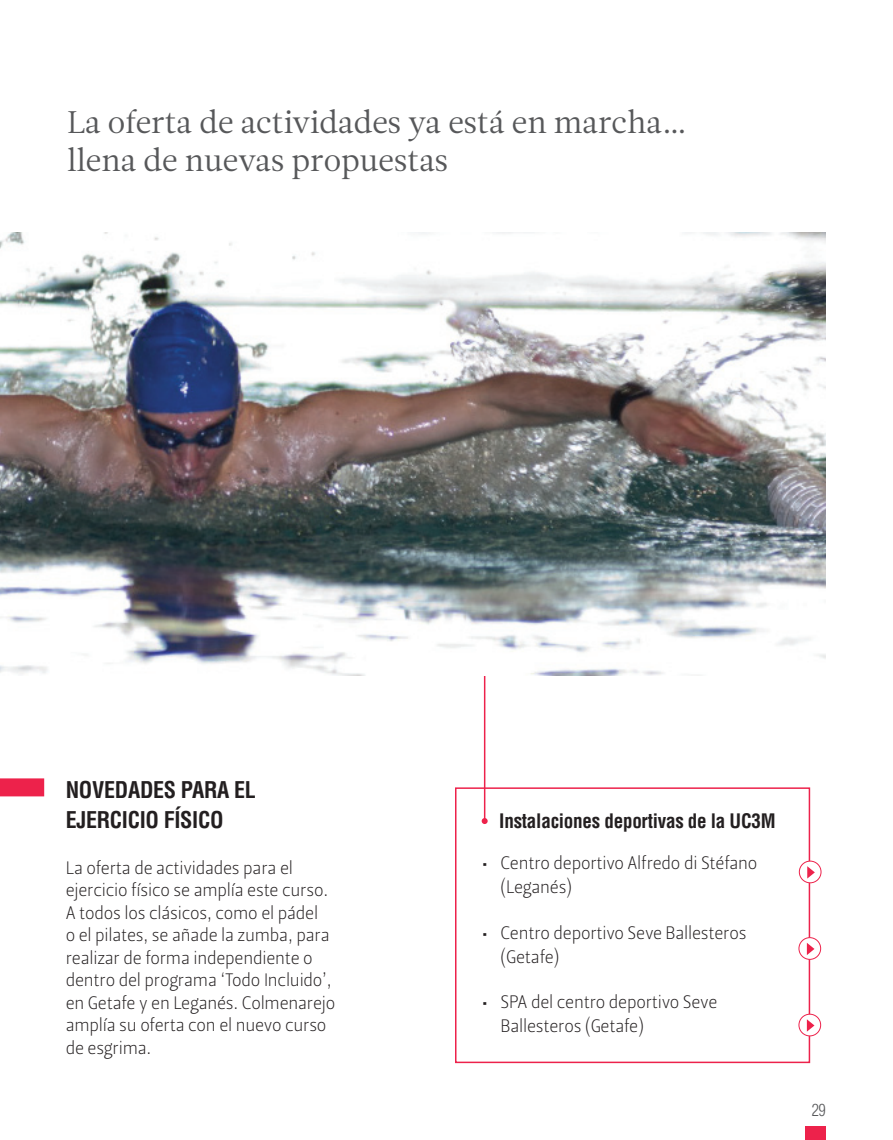
<style>
.page{position:relative;width:893px;height:1140px;background:#fff}
.page>*{position:absolute;margin:0;border:0;box-sizing:border-box;transform-origin:0 0}
.t1{font:31.05px/37.3px "Leitura News Roman 1";color:#57585a}
.t2{font:700 condensed 22.5px/30.6px "Helvetica LT Std";letter-spacing:-.015em;color:#231f20}
.t3{font:700 condensed 19.5px "Helvetica LT Std";letter-spacing:-.015em;color:#231f20}
.t4{font:18px/22.5px "Leitura Sans Grot 1";letter-spacing:-.01em;color:#231f20}
.t5{font:300 condensed 16.5px "Helvetica LT Std";color:#57585a}
</style>
<div class="page">
<div style="left:805px;top:1126px;width:21px;height:14px;background:#ed224b"></div>
<hr style="left:484px;top:649px;width:1px;height:172px;background:#ed224b">
<svg style="left:482px;top:818px;width:6px;height:6px"></svg>
<img style="left:0;top:232px;width:826px;height:443px">
<div style="left:0;top:778px;width:44px;height:18px;background:#ed224b"></div>
<div style="left:455px;top:787px;width:355px;height:276px;border:2px solid #ed224b"></div>
<div style="left:799px;top:861px;width:22px;height:21px;background:#fff;border-radius:50%"></div>
<div style="left:799px;top:861px;width:22px;height:22px;border:1px solid #ed224b;border-radius:50%"></div>
<svg style="left:807px;top:866px;width:8px;height:12px"></svg>
<svg style="left:799px;top:937px;width:22px;height:22px"></svg>
<div style="left:799px;top:937px;width:22px;height:22px;border:1px solid #ed224b;border-radius:50%"></div>
<svg style="left:807px;top:942px;width:7px;height:13px"></svg>
<div style="left:799px;top:1014px;width:22px;height:21px;background:#fff;border-radius:50%"></div>
<div style="left:799px;top:1014px;width:22px;height:22px;border:1px solid #ed224b;border-radius:50%"></div>
<svg style="left:807px;top:1019px;width:7px;height:12px"></svg>
<h1 class="t1" style="left:67px;top:108px;width:621px">La oferta de actividades ya está en marcha… llena de nuevas propuestas</h1>
<p class="t2" style="left:66px;top:774px;width:192px">NOVEDADES PARA EL<br>EJERCICIO FÍSICO</p>
<p class="t4" style="left:66px;top:858px;width:271px">La oferta de actividades para el ejercicio físico se amplía este curso.<br>A todos los clásicos, como el pádel<br>o el pilates, se añade la zumba, para realizar de forma independiente o dentro del programa ‘Todo Incluido’, en Getafe y en Leganés. Colmenarejo amplía su oferta con el nuevo curso de esgrima.</p>
<p class="t3" style="left:499px;top:809px;width:278px">Instalaciones deportivas de la UC3M</p>
<p class="t4" style="left:500px;top:853px;width:258px;line-height:24px;text-indent:-18px">• Centro deportivo Alfredo di Stéfano (Leganés)</p>
<p class="t4" style="left:500px;top:923px;width:248px;line-height:24px;text-indent:-18px">• Centro deportivo Seve Ballesteros (Getafe)</p>
<p class="t4" style="left:500px;top:992px;width:218px;line-height:24px;text-indent:-18px">• SPA del centro deportivo Seve<br>Ballesteros (Getafe)</p>
<p class="t5" style="left:812px;top:1099px;width:16px">29</p>
</div>
